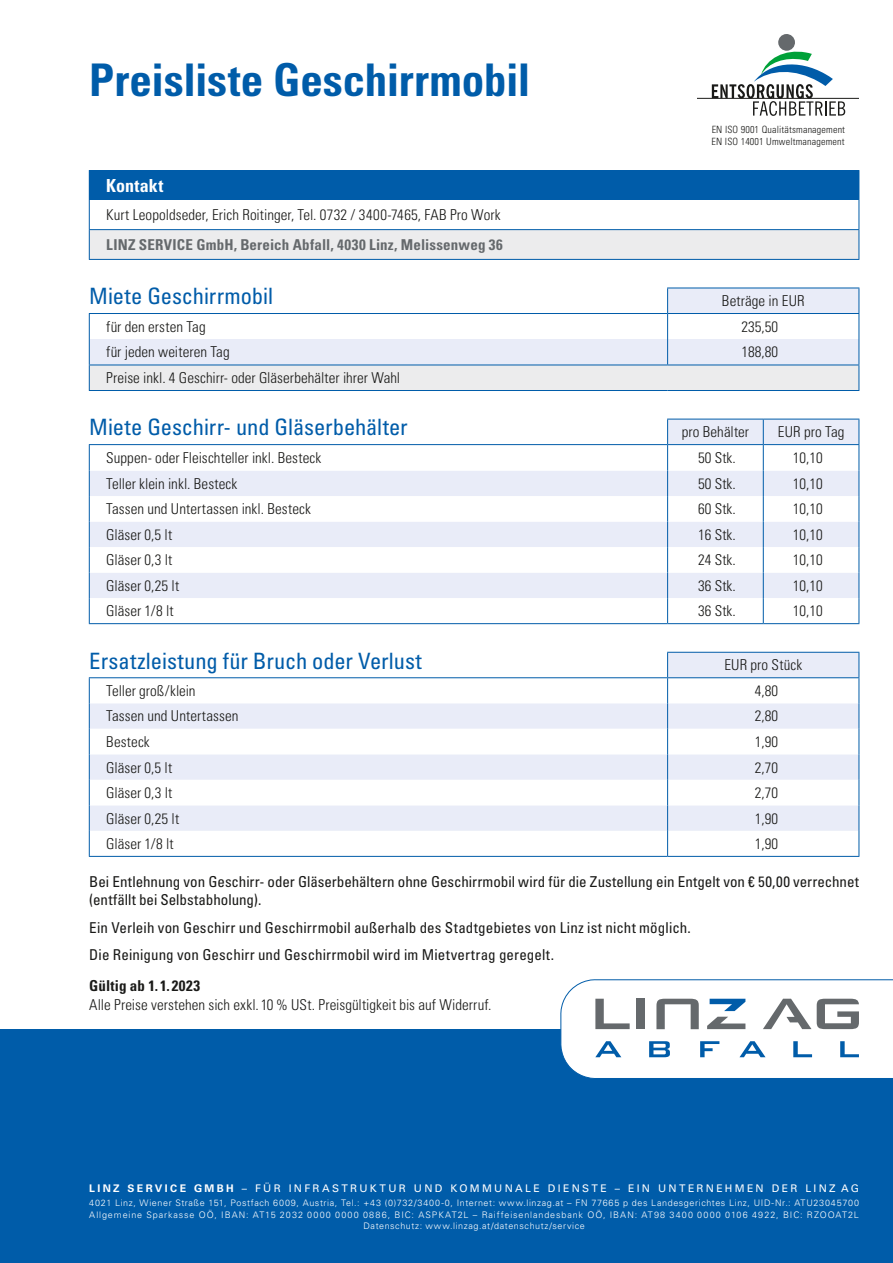
<style>
.page{position:relative;width:893px;height:1263px;background:#fff}
.page>*{position:absolute;margin:0;border:0;box-sizing:border-box;transform-origin:0 0}
.t1{font:700 condensed 45px "Univers LT Pro";letter-spacing:-.005em;color:#005ca9}
.t2{font:condensed 22.5px "Univers LT Pro";letter-spacing:-.005em;color:#005ca9}
.t3{font:700 condensed 18px "Univers LT Pro";letter-spacing:.01em;color:#fff}
.t4{font:300 condensed 15px "Univers LT Pro";letter-spacing:.005em;color:#1a1a18}
.t5{font:condensed 15px/18px "Univers LT Pro";letter-spacing:.005em;color:#1a1a18}
.t6{font:700 condensed 15px "Univers LT Pro";letter-spacing:.01em;color:#65696c}
.t7{font:700 condensed 15px "Univers LT Pro";letter-spacing:.015em;color:#1a1a18}
.t8{font:10.5px "Univers LT Pro 55 Roman";letter-spacing:.22em;color:#fff}
.t9{font:300 condensed 9.9px/11.6px "Univers LT Std";letter-spacing:.01em;color:#1a1a18}
.t10{font:300 9px "Univers LT Pro 45";letter-spacing:.08em;color:#fff}
.t11{font:300 9px "Univers LT Pro 45";letter-spacing:.1em;color:#fff}
.s1{font-family:"Univers LT Pro 65";font-weight:700}
</style>
<div class="page">
<svg style="left:712px;top:49px;width:133px;height:67px"></svg>
<div style="left:778px;top:34px;width:17px;height:17px;background:#65696c;border-radius:50%"></div>
<hr style="left:697px;top:98px;width:162px;height:1px;background:#1a1a18">
<div style="left:0;top:1029px;width:893px;height:234px;background:#005ca9"></div>
<svg style="left:560px;top:979px;width:333px;height:100px"></svg>
<div style="left:89px;top:170px;width:770px;height:30px;background:#005ca9"></div>
<div style="left:89px;top:230px;width:770px;height:29px;background:#ececed"></div>
<svg style="left:89px;top:200px;width:1px;height:59px"></svg>
<hr style="left:89px;top:259px;width:770px;height:1px;background:#005ca9">
<hr style="left:89px;top:229px;width:770px;height:1px;background:#005ca9">
<svg style="left:858px;top:200px;width:1px;height:59px"></svg>
<svg style="left:89px;top:288px;width:770px;height:102px"></svg>
<hr style="left:89px;top:390px;width:579px;height:1px;background:#005ca9">
<hr style="left:668px;top:390px;width:191px;height:1px;background:#005ca9">
<hr style="left:89px;top:313px;width:579px;height:1px;background:#005ca9">
<hr style="left:668px;top:313px;width:191px;height:1px;background:#005ca9">
<div style="left:668px;top:420px;width:190px;height:24px;background:#e9ecf8"></div>
<svg style="left:90px;top:445px;width:768px;height:178px"></svg>
<hr style="left:667px;top:419px;width:96px;height:1px;background:#005ca9">
<hr style="left:763px;top:419px;width:96px;height:1px;background:#005ca9">
<svg style="left:89px;top:445px;width:1px;height:178px"></svg>
<svg style="left:667px;top:419px;width:1px;height:204px"></svg>
<svg style="left:763px;top:419px;width:1px;height:204px"></svg>
<svg style="left:858px;top:419px;width:1px;height:204px"></svg>
<hr style="left:89px;top:623px;width:579px;height:1px;background:#005ca9">
<hr style="left:668px;top:623px;width:95px;height:1px;background:#005ca9">
<hr style="left:763px;top:623px;width:96px;height:1px;background:#005ca9">
<hr style="left:89px;top:444px;width:579px;height:1px;background:#005ca9">
<hr style="left:668px;top:444px;width:95px;height:1px;background:#005ca9">
<hr style="left:763px;top:444px;width:96px;height:1px;background:#005ca9">
<div style="left:668px;top:653px;width:190px;height:24px;background:#e9ecf8"></div>
<svg style="left:90px;top:678px;width:768px;height:178px"></svg>
<hr style="left:667px;top:652px;width:192px;height:1px;background:#005ca9">
<svg style="left:89px;top:678px;width:1px;height:178px"></svg>
<svg style="left:667px;top:653px;width:1px;height:203px"></svg>
<svg style="left:858px;top:653px;width:1px;height:203px"></svg>
<hr style="left:89px;top:856px;width:579px;height:1px;background:#005ca9">
<hr style="left:668px;top:856px;width:191px;height:1px;background:#005ca9">
<hr style="left:89px;top:677px;width:579px;height:1px;background:#005ca9">
<hr style="left:668px;top:677px;width:191px;height:1px;background:#005ca9">
<p class="t1" style="left:89px;top:53px;width:442px">Preisliste Geschirrmobil</p>
<p class="t3" style="left:106px;top:174px;width:59px">Kontakt</p>
<p class="t4" style="left:106px;top:204px;width:396px">Kurt Leopoldseder, Erich Roitinger, Tel. 0732 / 3400-7465, FAB Pro Work</p>
<p class="t6" style="left:106px;top:235px;width:398px">LINZ SERVICE GmbH, Bereich Abfall, 4030 Linz, Melissenweg 36</p>
<p class="t9" style="left:712px;top:124px;width:135px">EN ISO 9001 Qualitätsmanagement<br>EN ISO 14001 Umweltmanagement</p>
<p class="t2" style="left:89px;top:282px;width:185px">Miete Geschirrmobil</p>
<p class="t4" style="left:722px;top:291px;width:84px">Beträge in EUR</p>
<p class="t4" style="left:106px;top:316px;width:101px">für den ersten Tag</p>
<p class="t4" style="left:742px;top:316px;width:38px">235,50</p>
<p class="t4" style="left:106px;top:342px;width:125px">für jeden weiteren Tag</p>
<p class="t4" style="left:742px;top:342px;width:38px">188,80</p>
<p class="t4" style="left:106px;top:368px;width:295px">Preise inkl. 4 Geschirr- oder Gläserbehälter ihrer Wahl</p>
<p class="t2" style="left:89px;top:413px;width:320px">Miete Geschirr- und Gläserbehälter</p>
<p class="t4" style="left:682px;top:422px;width:69px">pro Behälter</p>
<p class="t4" style="left:778px;top:422px;width:68px">EUR pro Tag</p>
<p class="t4" style="left:106px;top:448px;width:216px">Suppen- oder Fleischteller inkl. Besteck</p>
<p class="t4" style="left:698px;top:448px;width:39px">50 Stk.</p>
<p class="t4" style="left:793px;top:448px;width:31px">10,10</p>
<p class="t4" style="left:106px;top:473px;width:133px">Teller klein inkl. Besteck</p>
<p class="t4" style="left:698px;top:473px;width:39px">50 Stk.</p>
<p class="t4" style="left:793px;top:473px;width:31px">10,10</p>
<p class="t4" style="left:106px;top:499px;width:206px">Tassen und Untertassen inkl. Besteck</p>
<p class="t4" style="left:698px;top:499px;width:39px">60 Stk.</p>
<p class="t4" style="left:793px;top:499px;width:31px">10,10</p>
<p class="t4" style="left:106px;top:524px;width:67px">Gläser 0,5 lt</p>
<p class="t4" style="left:698px;top:524px;width:39px">16 Stk.</p>
<p class="t4" style="left:793px;top:524px;width:31px">10,10</p>
<p class="t4" style="left:106px;top:550px;width:68px">Gläser 0,3 lt</p>
<p class="t4" style="left:698px;top:550px;width:39px">24 Stk.</p>
<p class="t4" style="left:793px;top:550px;width:31px">10,10</p>
<p class="t4" style="left:106px;top:575px;width:74px">Gläser 0,25 lt</p>
<p class="t4" style="left:698px;top:575px;width:39px">36 Stk.</p>
<p class="t4" style="left:793px;top:575px;width:31px">10,10</p>
<p class="t4" style="left:106px;top:601px;width:69px">Gläser 1/8 lt</p>
<p class="t4" style="left:698px;top:601px;width:39px">36 Stk.</p>
<p class="t4" style="left:793px;top:601px;width:31px">10,10</p>
<p class="t2" style="left:89px;top:646px;width:334px">Ersatzleistung für Bruch oder Verlust</p>
<p class="t4" style="left:724px;top:655px;width:79px">EUR pro Stück</p>
<p class="t4" style="left:106px;top:681px;width:91px">Teller groß/klein</p>
<p class="t4" style="left:755px;top:681px;width:25px">4,80</p>
<p class="t4" style="left:106px;top:706px;width:134px">Tassen und Untertassen</p>
<p class="t4" style="left:755px;top:706px;width:25px">2,80</p>
<p class="t4" style="left:106px;top:731px;width:45px">Besteck</p>
<p class="t4" style="left:755px;top:731px;width:25px">1,90</p>
<p class="t4" style="left:106px;top:757px;width:67px">Gläser 0,5 lt</p>
<p class="t4" style="left:755px;top:757px;width:25px">2,70</p>
<p class="t4" style="left:106px;top:782px;width:68px">Gläser 0,3 lt</p>
<p class="t4" style="left:755px;top:782px;width:25px">2,70</p>
<p class="t4" style="left:106px;top:808px;width:74px">Gläser 0,25 lt</p>
<p class="t4" style="left:755px;top:808px;width:25px">1,90</p>
<p class="t4" style="left:106px;top:833px;width:69px">Gläser 1/8 lt</p>
<p class="t4" style="left:755px;top:833px;width:25px">1,90</p>
<p class="t5" style="left:89px;top:873px;width:771px">Bei Entlehnung von Geschirr- oder Gläserbehältern ohne Geschirrmobil wird für die Zustellung ein Entgelt von € 50,00 verrechnet (entfällt bei Selbstabholung).</p>
<p class="t5" style="left:89px;top:918px;width:603px">Ein Verleih von Geschirr und Geschirrmobil außerhalb des Stadtgebietes von Linz ist nicht möglich.</p>
<p class="t5" style="left:89px;top:945px;width:466px">Die Reinigung von Geschirr und Geschirrmobil wird im Mietvertrag geregelt.</p>
<p class="t7" style="left:89px;top:976px;width:112px">Gültig ab 1. 1. 2023</p>
<p class="t4" style="left:89px;top:994px;width:404px">Alle Preise verstehen sich exkl. 10 % USt. Preisgültigkeit bis auf Widerruf.</p>
<p class="t8" style="left:89px;top:1181px;width:771px"><span class="s1">LINZ SERVICE GMBH</span> – FÜR INFRASTRUKTUR UND KOMMUNALE DIENSTE – EIN UNTERNEHMEN DER LINZ AG</p>
<p class="t10" style="left:89px;top:1197px;width:771px">4021 Linz, Wiener Straße 151, Postfach 6009, Austria, Tel.: +43 (0)732/3400-0, Internet: www.linzag.at – FN 77665 p des Landesgerichtes Linz, UID-Nr.: ATU23045700</p>
<p class="t11" style="left:89px;top:1208px;width:771px">Allgemeine Sparkasse OÖ, IBAN: AT15 2032 0000 0000 0886, BIC: ASPKAT2L – Raiffeisenlandesbank OÖ, IBAN: AT98 3400 0000 0106 4922, BIC: RZOOAT2L</p>
<p class="t10" style="left:363px;top:1220px;width:223px">Datenschutz: www.linzag.at/datenschutz/service</p>
</div>
